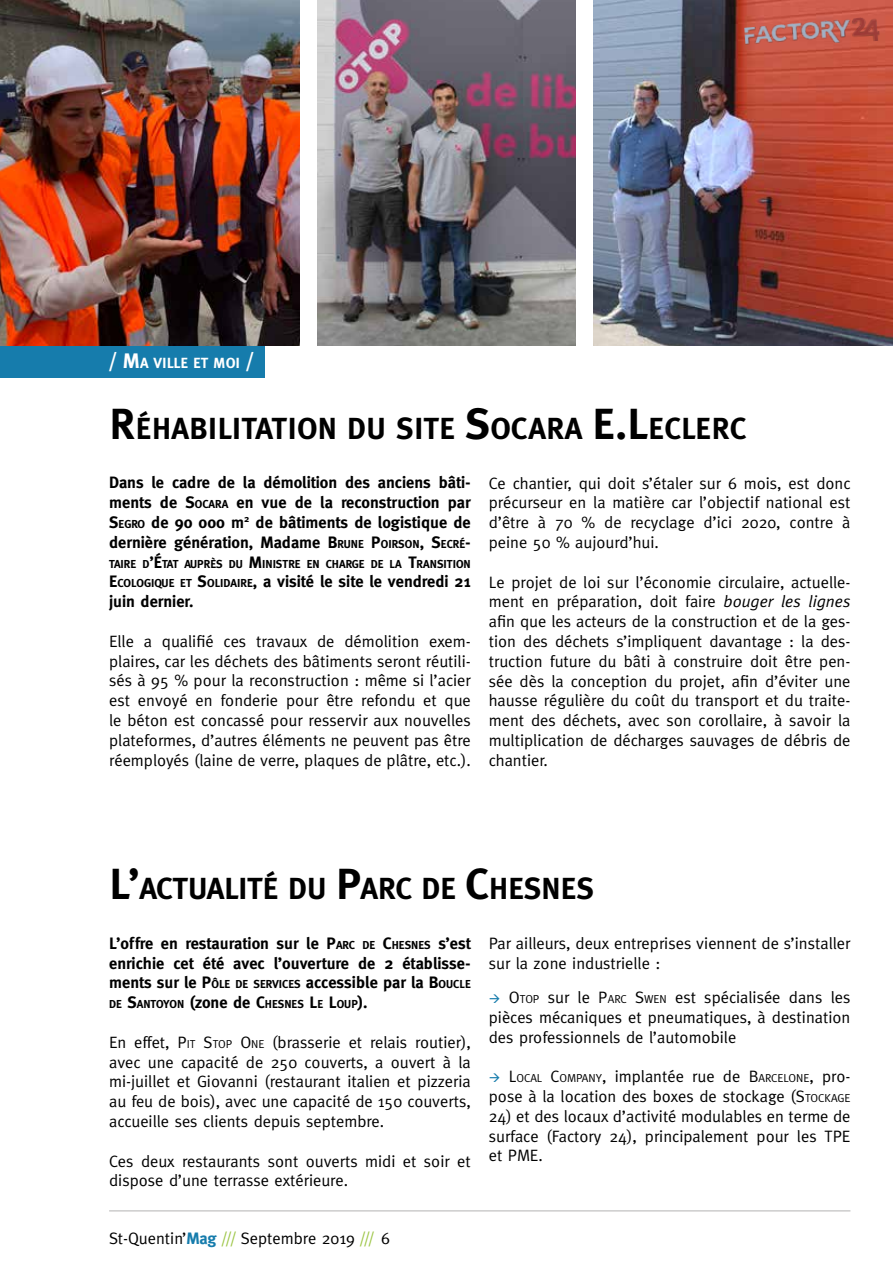
<style>
.page{position:relative;width:893px;height:1263px;background:#fff}
.page>*{position:absolute;margin:0;border:0;box-sizing:border-box;transform-origin:0 0}
.t1{font:700 30.45px "Meta Plus";letter-spacing:-.01em;color:#000}
.t2{font:16.5px/19.8px "Meta";color:#000;text-align:justify}
.t3{font:700 16.5px/19.8px "Meta";color:#000;text-align:justify}
.t4{font:700 14.7px "Meta Plus";color:#fff}
.t5{font:700 11.55px "Meta";color:#000}
.s1{font-size:21px}
.s2{font-size:43.5px}
.s3{font-style:inherit}
.s4{font-size:11.55px}
.s5{font-size:16.5px}
.s6{font-style:italic}
.s7{color:#167cac}
.s8{font-weight:700;color:#167cac}
.s9{color:#9cc545}
</style>
<div class="page">
<hr style="left:109px;top:1210px;width:741px;height:1px;background:#b3b2b2">
<div style="left:0;top:345px;width:265px;height:33px;background:#167cac"></div>
<img style="left:0;top:0;width:300px;height:346px">
<img style="left:318px;top:0;width:257px;height:346px">
<img style="left:593px;top:0;width:300px;height:346px">
<img style="left:744px;top:16px;width:136px;height:36px">
<p class="t4" style="left:108px;top:354px;width:149px"><span class="s1">/ M</span>A VILLE ET MOI <span class="s1">/</span></p>
<h1 class="t1" style="left:109px;top:411px;width:638px"><span class="s2">R</span>ÉHABILITATION DU SITE <span class="s2">S</span>OCARA <span class="s2">E.L</span>ECLERC</h1>
<p class="t3" style="left:109px;top:473px;width:363px">Dans le cadre de la démolition des anciens bâti&shy;ments de <span class="s3">S</span><span class="s4">OCARA</span> en vue de la reconstruction par <span class="s3">S</span><span class="s4">EGRO</span> de 90 000 m<sup>2</sup> de bâtiments de logistique de dernière génération, Madame <span class="s3">B</span><span class="s4">RUNE</span> <span class="s3">P</span><span class="s4">OIRSON</span>, <span class="s3">S</span><span class="s4">ECRÉ</span><span class="s3">-</span></p>
<p class="t5" style="left:109px;top:557px;width:363px">TAIRE D<span class="s5">’É</span>TAT AUPRÈS DU <span class="s5">M</span>INISTRE EN CHARGE DE LA <span class="s5">T</span>RANSITION</p>
<p class="t3" style="left:109px;top:572px;width:363px"><span class="s3">E</span><span class="s4">COLOGIQUE ET</span> <span class="s3">S</span><span class="s4">OLIDAIRE</span>, a visité le site le vendredi 21 juin dernier.</p>
<p class="t2" style="left:109px;top:631px;width:363px">Elle a qualifié ces travaux de démolition exem&shy;plaires, car les déchets des bâtiments seront réutili&shy;sés à 95 % pour la reconstruction : même si l’acier est envoyé en fonderie pour être refondu et que le béton est concassé pour resservir aux nouvelles plateformes, d’autres éléments ne peuvent pas être réemployés (laine de verre, plaques de plâtre, etc.).</p>
<p class="t2" style="left:489px;top:473px;width:363px">Ce chantier, qui doit s’étaler sur 6 mois, est donc précurseur en la matière car l’objectif national est d’être à 70 % de recyclage d’ici 2020, contre à peine 50 % aujourd’hui.</p>
<p class="t2" style="left:489px;top:572px;width:363px">Le projet de loi sur l’économie circulaire, actuelle&shy;ment en préparation, doit faire <span class="s6">bouger les lignes </span>afin que les acteurs de la construction et de la ges&shy;tion des déchets s’impliquent davantage : la des&shy;truction future du bâti à construire doit être pen&shy;sée dès la conception du projet, afin d’éviter une hausse régulière du coût du transport et du traite&shy;ment des déchets, avec son corollaire, à savoir la multiplication de décharges sauvages de débris de chantier.</p>
<h1 class="t1" style="left:109px;top:871px;width:487px"><span class="s2">L’</span>ACTUALITÉ DU <span class="s2">P</span>ARC DE <span class="s2">C</span>HESNES</h1>
<p class="t3" style="left:109px;top:933px;width:363px">L’offre en restauration sur le <span class="s3">P</span><span class="s4">ARC DE</span> <span class="s3">C</span><span class="s4">HESNES</span> s’est enrichie cet été avec l’ouverture de 2 établisse&shy;ments sur le <span class="s3">P</span><span class="s4">ÔLE DE SERVICES</span> accessible par la <span class="s3">B</span><span class="s4">OUCLE</span></p>
<p class="t5" style="left:109px;top:997px;width:260px">DE <span class="s5">S</span>ANTOYON <span class="s5">(zone de</span> <span class="s5">C</span>HESNES <span class="s5">L</span>E <span class="s5">L</span>OUP<span class="s5">).</span></p>
<p class="t2" style="left:109px;top:1032px;width:363px">En effet, <span class="s3">P</span><span class="s4">IT</span> <span class="s3">S</span><span class="s4">TOP</span> <span class="s3">O</span> <span class="s4">NE</span> (brasserie et relais routier), avec une capacité de 250 couverts, a ouvert à la mi-juillet et Giovanni (restaurant italien et pizzeria au feu de bois), avec une capacité de 150 couverts, accueille ses clients depuis septembre.</p>
<p class="t2" style="left:109px;top:1151px;width:363px">Ces deux restaurants sont ouverts midi et soir et dispose d’une terrasse extérieure.</p>
<p class="t2" style="left:489px;top:933px;width:363px">Par ailleurs, deux entreprises viennent de s’installer sur la zone industrielle :</p>
<p class="t2" style="left:489px;top:987px;width:363px"><span class="s7">→</span> <span class="s3">O</span><span class="s4">TOP</span> sur le <span class="s3">P</span><span class="s4">ARC</span> <span class="s3">S</span><span class="s4">WEN</span> est spécialisée dans les pièces mécaniques et pneumatiques, à destination des professionnels de l’automobile</p>
<p class="t2" style="left:489px;top:1066px;width:363px"><span class="s7">→</span> <span class="s3">L</span><span class="s4">OCAL</span> <span class="s3">C</span><span class="s4">OMPANY</span><span class="s3">,</span> implantée rue de <span class="s3">B</span><span class="s4">ARCELONE</span>, pro&shy;pose à la location des boxes de stockage (<span class="s3">S</span><span class="s4">TOCKAGE</span></p>
<p class="t2" style="left:489px;top:1106px;width:363px"><span class="s3">24</span>) et des locaux d’activité modulables en terme de surface (Factory 24), principalement pour les TPE et PME.</p>
<p class="t2" style="left:109px;top:1228px;width:282px">St-Quentin’<span class="s8">Mag</span> <span class="s9">///</span> Septembre 2019 <span class="s9">///</span> 6</p>
</div>
